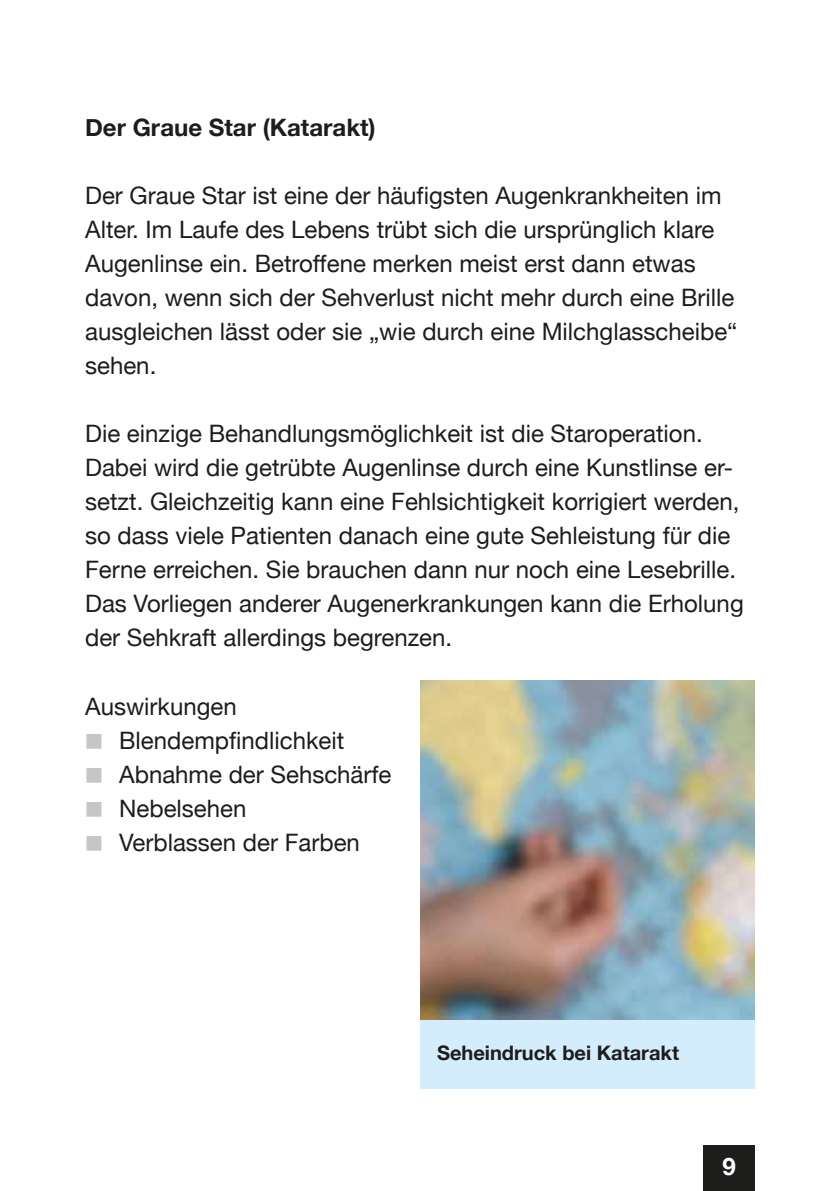
<style>
.page{position:relative;width:840px;height:1191px;background:#fff}
.page>*{position:absolute;margin:0;border:0;box-sizing:border-box;transform-origin:0 0}
.t1{font:24px/34px "Helvetica Neue";color:#1d1d1b}
.t2{font:700 24px "Helvetica Neue";color:#1d1d1b}
.t3{font:700 24px "Helvetica Neue";color:#fff}
.t4{font:700 20px "Helvetica Neue";color:#1d1d1b}
.s1{color:#c6c6c6}
</style>
<div class="page">
<div style="left:703px;top:1145px;width:51px;height:46px;background:#1d1d1b"></div>
<img style="left:420px;top:680px;width:334px;height:340px">
<div style="left:420px;top:1020px;width:334px;height:69px;background:#d4edfc"></div>
<h3 class="t2" style="left:85px;top:109px;width:292px">Der Graue Star (Katarakt)</h3>
<p class="t1" style="left:85px;top:180px;width:653px">Der Graue Star ist eine der häufigsten Augenkrankheiten im Alter. Im Laufe des Lebens trübt sich die ursprünglich klare Augenlinse ein. Betroffene merken meist erst dann etwas davon, wenn sich der Sehverlust nicht mehr durch eine Brille ausgleichen lässt oder sie „wie durch eine Milchglasscheibe“ sehen.</p>
<p class="t1" style="left:85px;top:418px;width:659px">Die einzige Behandlungsmöglichkeit ist die Staroperation.<br>Dabei wird die getrübte Augenlinse durch eine Kunstlinse er&shy;setzt. Gleichzeitig kann eine Fehlsichtigkeit korrigiert werden, so dass viele Patienten danach eine gute Sehleistung für die Ferne erreichen. Sie brauchen dann nur noch eine Lesebrille.<br>Das Vorliegen anderer Augenerkrankungen kann die Erholung der Sehkraft allerdings begrenzen.</p>
<h4 class="t1" style="left:85px;top:690px;width:153px">Auswirkungen</h4>
<p class="t1" style="left:85px;top:724px;width:260px"><span class="s1">█</span> Blendempfindlichkeit</p>
<p class="t1" style="left:85px;top:758px;width:308px"><span class="s1">█</span> Abnahme der Sehschärfe</p>
<p class="t1" style="left:85px;top:792px;width:163px"><span class="s1">█</span> Nebelsehen</p>
<p class="t1" style="left:85px;top:826px;width:276px"><span class="s1">█</span> Verblassen der Farben</p>
<p class="t4" style="left:437px;top:1037px;width:243px">Seheindruck bei Katarakt</p>
<p class="t3" style="left:722px;top:1147px;width:15px">9</p>
</div>
